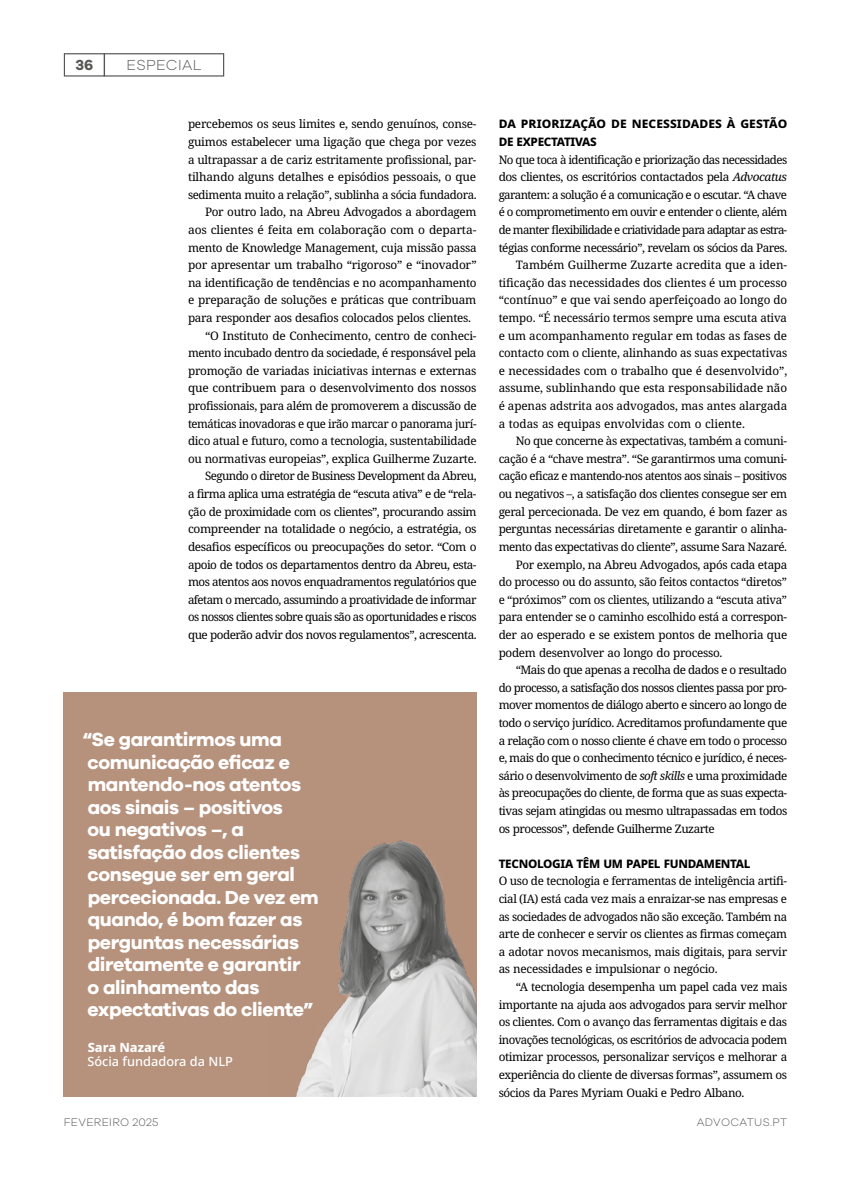
<style>
.page{position:relative;width:851px;height:1191px;background:#fff}
.page>*{position:absolute;margin:0;border:0;box-sizing:border-box;transform-origin:0 0}
.t1{font:700 19.5px/22.5px "Galano Grotesque";letter-spacing:-.02em;color:#fff}
.t2{font:300 15px "Galano Grotesque";letter-spacing:.025em;color:#575756}
.t3{font:700 15px "Galano Grotesque";color:#575756}
.t4{font:500 12.75px "Noto Sans";color:#fff}
.t5{font:800 12.75px "Noto Sans";color:#fff}
.t6{font:11.7px/17.5px "Noto Serif";letter-spacing:-.035em;color:#000;text-align:justify}
.t7{font:11.7px "Noto Serif";letter-spacing:-.005em;color:#000}
.t8{font:11.7px "Noto Serif";letter-spacing:-.055em;color:#000}
.t9{font:11.7px "Noto Serif";letter-spacing:-.015em;color:#000}
.t10{font:11.7px "Noto Serif";letter-spacing:-.01em;color:#000}
.t11{font:800 11.7px/17.5px "Noto Sans";letter-spacing:.01em;color:#000}
.t12{font:800 11.7px "Noto Sans";letter-spacing:-.025em;color:#000}
.t13{font:300 11.25px "Galano Grotesque";letter-spacing:.03em;color:#575756}
.s1{font-style:italic}
</style>
<div class="page">
<div style="left:64px;top:53px;width:41px;height:24px;border:1px solid #575756"></div>
<div style="left:104px;top:53px;width:120px;height:24px;border:1px solid #575756"></div>
<div style="left:64px;top:692px;width:413px;height:404px;background:#b6927d"></div>
<img style="left:296px;top:841px;width:180px;height:255px">
<p class="t3" style="left:75px;top:56px;width:20px">36</p>
<p class="t2" style="left:126px;top:56px;width:77px">ESPECIAL</p>
<p class="t6" style="left:188px;top:116px;width:290px">percebemos os seus limites e, sendo genuínos, conse-</p>
<p class="t6" style="left:188px;top:133px;width:290px">guimos estabelecer uma ligação que chega por vezes</p>
<p class="t6" style="left:188px;top:151px;width:290px">a ultrapassar a de cariz estritamente profissional, par-</p>
<p class="t6" style="left:188px;top:169px;width:290px">tilhando alguns detalhes e episódios pessoais, o que</p>
<p class="t6" style="left:188px;top:186px;width:290px">sedimenta muito a relação”, sublinha a sócia fundadora.</p>
<p class="t6" style="left:205px;top:204px;width:273px">Por outro lado, na Abreu Advogados a abordagem</p>
<p class="t10" style="left:188px;top:222px;width:290px">aos clientes é feita em colaboração com o departa-</p>
<p class="t6" style="left:188px;top:239px;width:290px">mento de Knowledge Management, cuja missão passa</p>
<p class="t6" style="left:188px;top:256px;width:290px">por apresentar um trabalho “rigoroso” e “inovador”</p>
<p class="t6" style="left:188px;top:274px;width:290px">na identificação de tendências e no acompanhamento</p>
<p class="t6" style="left:188px;top:292px;width:290px">e preparação de soluções e práticas que contribuam</p>
<p class="t6" style="left:188px;top:309px;width:284px">para responder aos desafios colocados pelos clientes.</p>
<p class="t6" style="left:205px;top:327px;width:273px">“O Instituto de Conhecimento, centro de conheci-</p>
<p class="t6" style="left:188px;top:344px;width:290px">mento incubado dentro da sociedade, é responsável pela</p>
<p class="t6" style="left:188px;top:362px;width:290px">promoção de variadas iniciativas internas e externas</p>
<p class="t6" style="left:188px;top:380px;width:290px">que contribuem para o desenvolvimento dos nossos</p>
<p class="t6" style="left:188px;top:397px;width:290px">profissionais, para além de promoverem a discussão de</p>
<p class="t6" style="left:188px;top:415px;width:290px">temáticas inovadoras e que irão marcar o panorama jurí-</p>
<p class="t6" style="left:188px;top:432px;width:290px">dico atual e futuro, como a tecnologia, sustentabilidade</p>
<p class="t6" style="left:188px;top:450px;width:290px">ou normativas europeias”, explica Guilherme Zuzarte.</p>
<p class="t6" style="left:205px;top:468px;width:273px">Segundo o diretor de Business Development da Abreu,</p>
<p class="t6" style="left:188px;top:485px;width:290px">a firma aplica uma estratégia de “escuta ativa” e de “rela-</p>
<p class="t6" style="left:188px;top:503px;width:290px">ção de proximidade com os clientes”, procurando assim</p>
<p class="t6" style="left:188px;top:520px;width:290px">compreender na totalidade o negócio, a estratégia, os</p>
<p class="t6" style="left:188px;top:538px;width:290px">desafios específicos ou preocupações do setor. “Com o</p>
<p class="t6" style="left:188px;top:556px;width:290px">apoio de todos os departamentos dentro da Abreu, esta-</p>
<p class="t6" style="left:188px;top:573px;width:290px">mos atentos aos novos enquadramentos regulatórios que</p>
<p class="t6" style="left:188px;top:591px;width:290px">afetam o mercado, assumindo a proatividade de informar</p>
<p class="t8" style="left:188px;top:609px;width:290px">os nossos clientes sobre quais são as oportunidades e riscos</p>
<p class="t6" style="left:188px;top:626px;width:290px">que poderão advir dos novos regulamentos”, acrescenta.</p>
<p class="t1" style="left:82px;top:728px;width:238px">“Se garantirmos uma comunicação eficaz e mantendo-nos atentos aos sinais – positivos<br>ou negativos –, a satisfação dos clientes consegue ser em geral percecionada. De vez em quando, é bom fazer as perguntas necessárias diretamente e garantir<br>o alinhamento das expectativas do cliente”</p>
<p class="t5" style="left:88px;top:1038px;width:79px">Sara Nazaré</p>
<p class="t4" style="left:87px;top:1052px;width:147px">Sócia fundadora da NLP</p>
<p class="t11" style="left:498px;top:115px;width:290px">DA PRIORIZAÇÃO DE NECESSIDADES À GESTÃO<br>DE EXPECTATIVAS</p>
<p class="t6" style="left:498px;top:151px;width:290px">No que toca à identificação e priorização das necessidades</p>
<p class="t6" style="left:498px;top:169px;width:290px">dos clientes, os escritórios contactados pela <span class="s1">Advocatus</span></p>
<p class="t6" style="left:498px;top:186px;width:290px">garantem: a solução é a comunicação e o escutar. “A chave</p>
<p class="t6" style="left:498px;top:204px;width:290px">é o comprometimento em ouvir e entender o cliente, além</p>
<p class="t8" style="left:498px;top:222px;width:290px">de manter flexibilidade e criatividade para adaptar as estra-</p>
<p class="t6" style="left:498px;top:239px;width:290px">tégias conforme necessário”, revelam os sócios da Pares.</p>
<p class="t7" style="left:515px;top:257px;width:273px">Também Guilherme Zuzarte acredita que a iden-</p>
<p class="t10" style="left:498px;top:274px;width:290px">tificação das necessidades dos clientes é um processo</p>
<p class="t7" style="left:498px;top:292px;width:290px">“contínuo” e que vai sendo aperfeiçoado ao longo do</p>
<p class="t9" style="left:498px;top:310px;width:290px">tempo. “É necessário termos sempre uma escuta ativa</p>
<p class="t7" style="left:498px;top:327px;width:290px">e um acompanhamento regular em todas as fases de</p>
<p class="t9" style="left:498px;top:345px;width:290px">contacto com o cliente, alinhando as suas expectativas</p>
<p class="t7" style="left:498px;top:362px;width:290px">e necessidades com o trabalho que é desenvolvido”,</p>
<p class="t7" style="left:498px;top:380px;width:290px">assume, sublinhando que esta responsabilidade não</p>
<p class="t7" style="left:498px;top:398px;width:290px">é apenas adstrita aos advogados, mas antes alargada</p>
<p class="t7" style="left:498px;top:415px;width:248px">a todas as equipas envolvidas com o cliente.</p>
<p class="t6" style="left:515px;top:432px;width:273px">No que concerne às expectativas, também a comuni-</p>
<p class="t6" style="left:498px;top:450px;width:290px">cação é a “chave mestra”. “Se garantirmos uma comuni-</p>
<p class="t6" style="left:498px;top:468px;width:290px">cação eficaz e mantendo-nos atentos aos sinais – positivos</p>
<p class="t6" style="left:498px;top:485px;width:290px">ou negativos –, a satisfação dos clientes consegue ser em</p>
<p class="t6" style="left:498px;top:503px;width:290px">geral percecionada. De vez em quando, é bom fazer as</p>
<p class="t6" style="left:498px;top:520px;width:290px">perguntas necessárias diretamente e garantir o alinha-</p>
<p class="t6" style="left:498px;top:538px;width:290px">mento das expectativas do cliente”, assume Sara Nazaré.</p>
<p class="t6" style="left:515px;top:556px;width:273px">Por exemplo, na Abreu Advogados, após cada etapa</p>
<p class="t6" style="left:498px;top:573px;width:290px">do processo ou do assunto, são feitos contactos “diretos”</p>
<p class="t6" style="left:498px;top:591px;width:290px">e “próximos” com os clientes, utilizando a “escuta ativa”</p>
<p class="t6" style="left:498px;top:608px;width:290px">para entender se o caminho escolhido está a correspon-</p>
<p class="t6" style="left:498px;top:626px;width:290px">der ao esperado e se existem pontos de melhoria que</p>
<p class="t6" style="left:498px;top:644px;width:225px">podem desenvolver ao longo do processo.</p>
<p class="t6" style="left:515px;top:661px;width:273px">“Mais do que apenas a recolha de dados e o resultado</p>
<p class="t6" style="left:498px;top:679px;width:290px">do processo, a satisfação dos nossos clientes passa por pro-</p>
<p class="t6" style="left:498px;top:696px;width:290px">mover momentos de diálogo aberto e sincero ao longo de</p>
<p class="t6" style="left:498px;top:714px;width:290px">todo o serviço jurídico. Acreditamos profundamente que</p>
<p class="t6" style="left:498px;top:732px;width:290px">a relação com o nosso cliente é chave em todo o processo</p>
<p class="t6" style="left:498px;top:749px;width:290px">e, mais do que o conhecimento técnico e jurídico, é neces-</p>
<p class="t6" style="left:498px;top:767px;width:290px">sário o desenvolvimento de <span class="s1">soft skills</span> e uma proximidade</p>
<p class="t6" style="left:498px;top:784px;width:290px">às preocupações do cliente, de forma que as suas expecta-</p>
<p class="t6" style="left:498px;top:802px;width:290px">tivas sejam atingidas ou mesmo ultrapassadas em todos</p>
<p class="t6" style="left:498px;top:820px;width:217px">os processos”, defende Guilherme Zuzarte</p>
<p class="t12" style="left:498px;top:855px;width:253px">TECNOLOGIA TÊM UM PAPEL FUNDAMENTAL</p>
<p class="t6" style="left:498px;top:872px;width:290px">O uso de tecnologia e ferramentas de inteligência artifi&shy;cial (IA) está cada vez mais a enraizar-se nas empresas e as sociedades de advogados não são exceção. Também na arte de conhecer e servir os clientes as firmas começam a adotar novos mecanismos, mais digitais, para servir as necessidades e impulsionar o negócio.</p>
<p class="t6" style="left:498px;top:978px;width:290px;text-indent:17px">“A tecnologia desempenha um papel cada vez mais importante na ajuda aos advogados para servir melhor os clientes. Com o avanço das ferramentas digitais e das inovações tecnológicas, os escritórios de advocacia podem otimizar processos, personalizar serviços e melhorar a experiência do cliente de diversas formas”, assumem os sócios da Pares Myriam Ouaki e Pedro Albano.</p>
<p class="t13" style="left:64px;top:1115px;width:96px">FEVEREIRO 2025</p>
<p class="t13" style="left:696px;top:1115px;width:92px">ADVOCATUS.PT</p>
</div>
